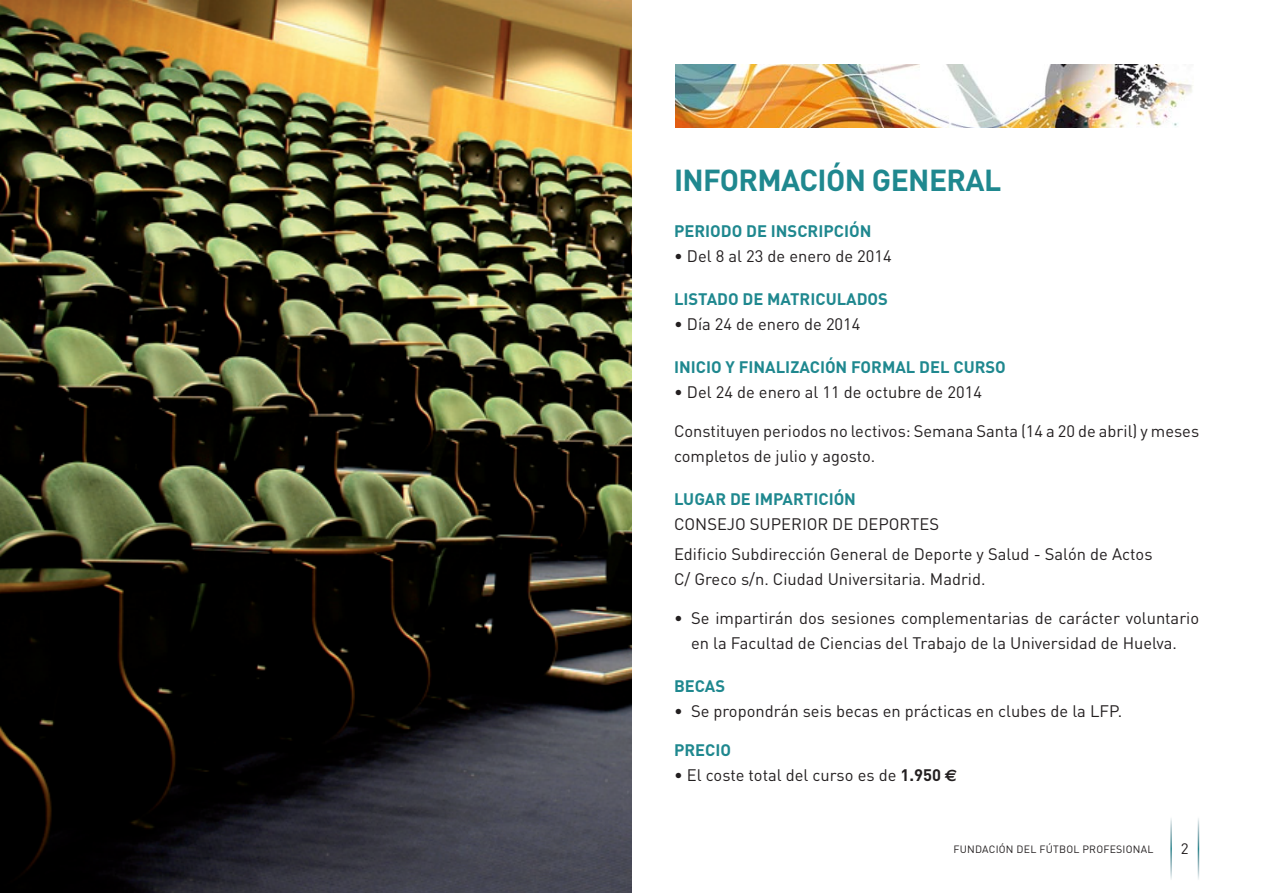
<style>
.page{position:relative;width:1263px;height:893px;background:#fff}
.page>*{position:absolute;margin:0;border:0;box-sizing:border-box;transform-origin:0 0}
.t1{font:700 30px "DIN";letter-spacing:-.02em;color:#1f888f}
.t2{font:16.5px/25.5px "DIN";color:#231f20}
.t3{font:700 16.5px "DIN";color:#1f888f}
.t4{font:15px "DIN";color:#231f20}
.t5{font:10.5px "DIN";letter-spacing:.02em;color:#231f20}
.s1{font-weight:700}
.s2{font-family:"Euro Sans";font-weight:700}
</style>
<div class="page">
<img style="left:0;top:0;width:631px;height:892px">
<img style="left:676px;top:65px;width:517px;height:63px">
<p class="t1" style="left:674px;top:160px;width:329px">INFORMACIÓN GENERAL</p>
<p class="t3" style="left:674px;top:220px;width:199px">PERIODO DE INSCRIPCIÓN</p>
<p class="t2" style="left:674px;top:243px;width:219px">• Del 8 al 23 de enero de 2014</p>
<p class="t3" style="left:674px;top:288px;width:215px">LISTADO DE MATRICULADOS</p>
<p class="t2" style="left:674px;top:311px;width:188px">• Día 24 de enero de 2014</p>
<p class="t3" style="left:674px;top:356px;width:333px">INICIO Y FINALIZACIÓN FORMAL DEL CURSO</p>
<p class="t2" style="left:674px;top:379px;width:309px">• Del 24 de enero al 11 de octubre de 2014</p>
<p class="t2" style="left:674px;top:418px;width:527px">Constituyen periodos no lectivos: Semana Santa (14 a 20 de abril) y meses completos de julio y agosto.</p>
<p class="t3" style="left:674px;top:488px;width:184px">LUGAR DE IMPARTICIÓN</p>
<p class="t2" style="left:674px;top:511px;width:266px">CONSEJO SUPERIOR DE DEPORTES</p>
<p class="t2" style="left:674px;top:541px;width:480px">Edificio Subdirección General de Deporte y Salud - Salón de Actos<br>C/ Greco s/n. Ciudad Universitaria. Madrid.</p>
<p class="t2" style="left:674px;top:605px;width:527px;text-align:center">• Se impartirán dos sesiones complementarias de carácter voluntario en la Facultad de Ciencias del Trabajo de la Universidad de Huelva.</p>
<p class="t3" style="left:674px;top:675px;width:53px">BECAS</p>
<p class="t2" style="left:674px;top:698px;width:450px">• Se propondrán seis becas en prácticas en clubes de la LFP.</p>
<p class="t3" style="left:674px;top:739px;width:59px">PRECIO</p>
<p class="t2" style="left:674px;top:762px;width:285px">• El coste total del curso es de <span class="s1">1.950</span> <span class="s2">€</span></p>
<p class="t5" style="left:953px;top:842px;width:201px">FUNDACIÓN DEL FÚTBOL PROFESIONAL</p>
<p class="t4" style="left:1181px;top:839px;width:9px">2</p>
</div>
